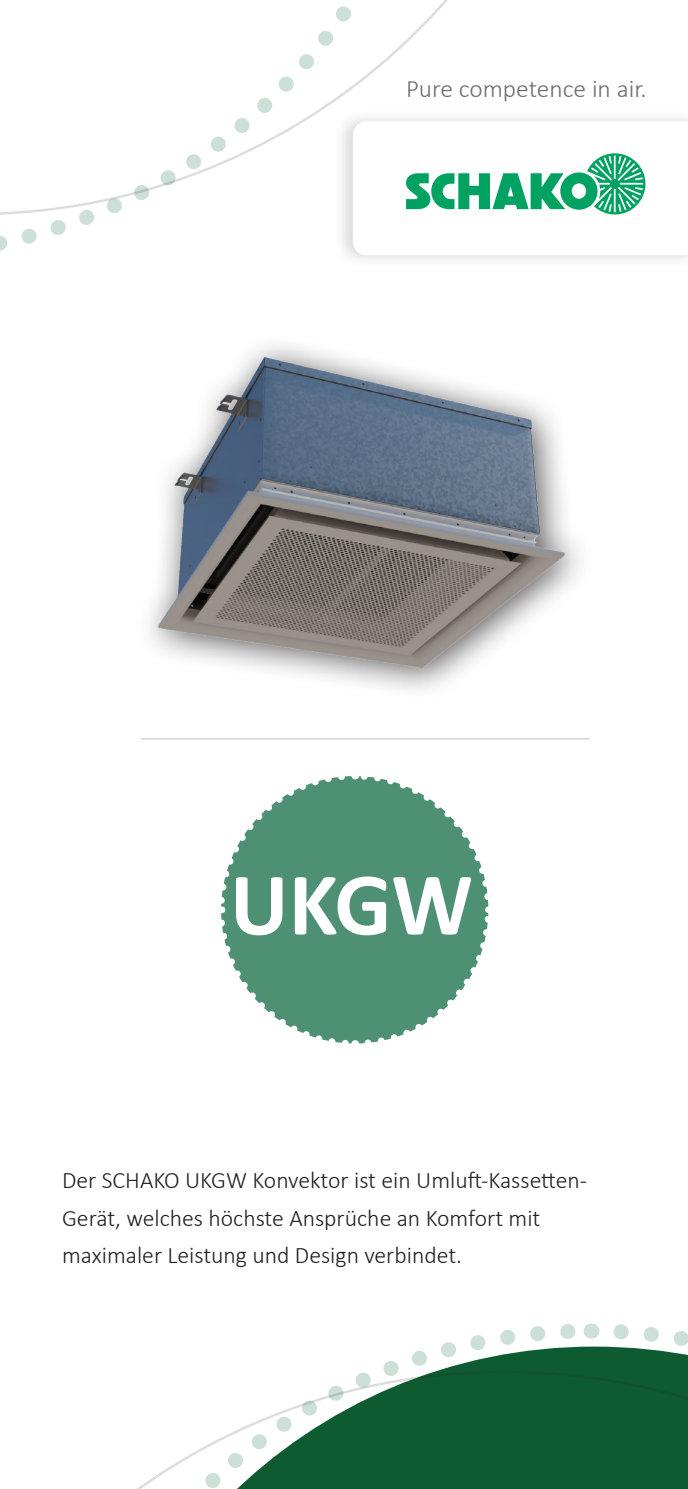
<style>
.page{position:relative;width:688px;height:1489px;background:#fff}
.page>*{position:absolute;margin:0;border:0;box-sizing:border-box;transform-origin:0 0}
.t1{font:700 90px "Calibri";color:#fff}
.t2{font:300 25px "Calibri";color:#6c6d70}
.t3{font:300 23.75px/37.5px "Calibri";color:#231f20}
</style>
<div class="page">
<svg style="left:221px;top:776px;width:268px;height:268px"></svg>
<div style="left:332px;top:108px;width:355px;height:161px;background:#231f20;opacity:.17"></div>
<div style="left:379px;top:127px;width:292px;height:114px;background:#fff"></div>
<svg style="left:533px;top:153px;width:112px;height:61px"></svg>
<hr style="left:141px;top:738px;width:448px;height:1px;background:#231f20">
<div style="left:134px;top:333px;width:462px;height:368px;background:#231f20;opacity:.75"></div>
<img style="left:156px;top:354px;width:410px;height:316px">
<svg style="left:383px;top:1323px;width:208px;height:47px"></svg>
<svg style="left:591px;top:1323px;width:1px;height:15px"></svg>
<svg style="left:605px;top:1324px;width:83px;height:165px"></svg>
<svg style="left:138px;top:1370px;width:549px;height:118px"></svg>
<svg style="left:0;top:215px;width:450px;height:42px"></svg>
<svg style="left:0;top:0;width:533px;height:215px"></svg>
<p class="t2" style="left:406px;top:73px;width:242px">Pure competence in air.</p>
<h1 class="t1" style="left:230px;top:840px;width:245px">UKGW</h1>
<p class="t3" style="left:62px;top:1161px;width:526px">Der SCHAKO UKGW Konvektor ist ein Umluft-Kassetten-<br>Gerät, welches höchste Ansprüche an Komfort mit maximaler Leistung und Design verbindet.</p>
</div>
